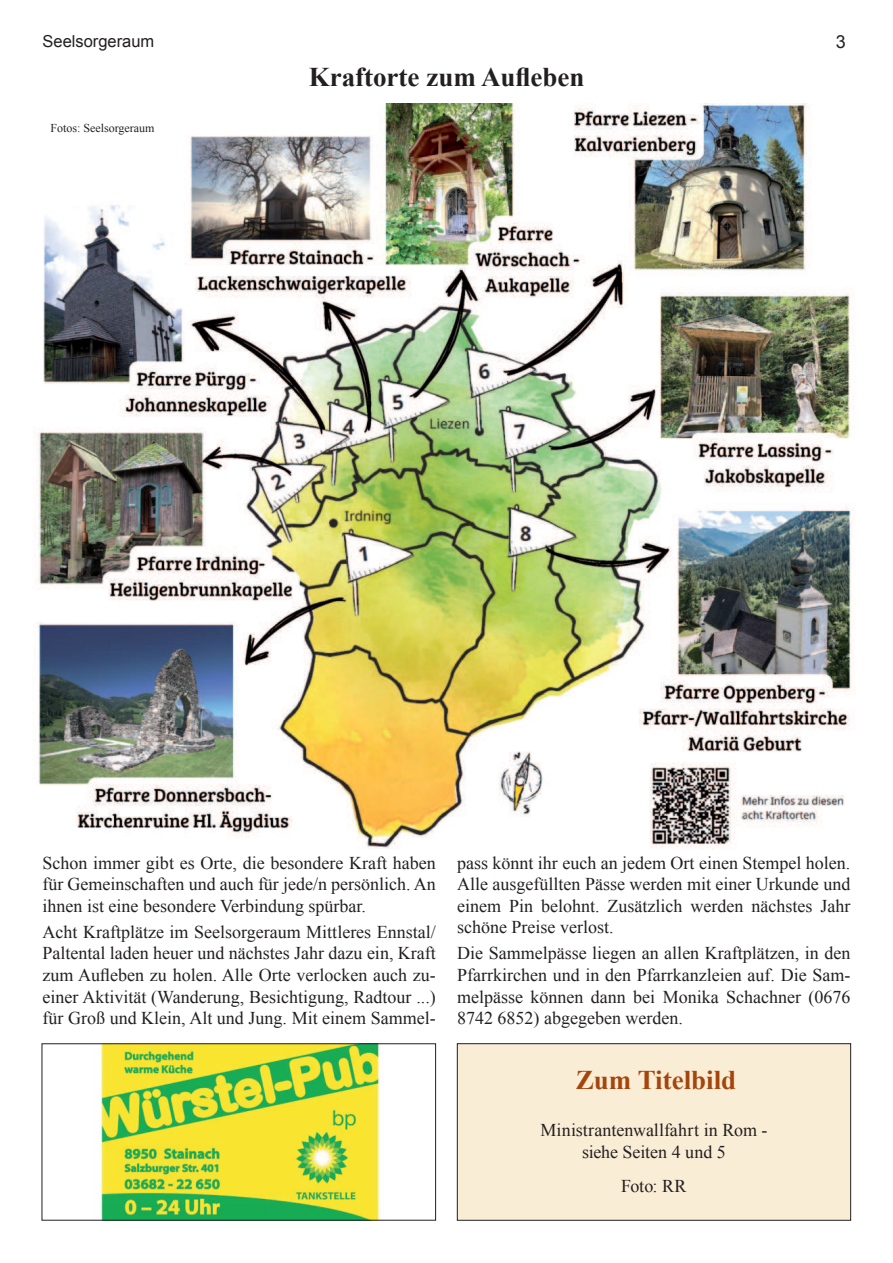
<style>
.page{position:relative;width:893px;height:1263px;background:#fff}
.page>*{position:absolute;margin:0;border:0;box-sizing:border-box;transform-origin:0 0}
.t1{font:700 27px "Times New Roman";color:#231f20}
.t2{font:700 27px "Times New Roman";color:#a4450c}
.t3{font:18px/21.6px "Times New Roman";color:#231f20;text-align:justify}
.t4{font:18px "Arial";color:#231f20}
.t5{font:16.5px "Arial";color:#231f20}
.t6{font:12px "Times New Roman";color:#231f20}
</style>
<div class="page">
<img style="left:36px;top:103px;width:819px;height:746px">
<div style="left:457px;top:1044px;width:394px;height:176px;background:#faedd5"></div>
<div style="left:457px;top:1043px;width:394px;height:177px;border:1px solid #231f20"></div>
<img style="left:101px;top:1045px;width:279px;height:173px">
<div style="left:42px;top:1043px;width:394px;height:177px;border:1px solid #231f20"></div>
<p class="t5" style="left:43px;top:35px;width:113px">Seelsorgeraum</p>
<p class="t4" style="left:836px;top:35px;width:12px">3</p>
<p class="t6" style="left:50px;top:123px;width:106px">Fotos: Seelsorgeraum</p>
<h1 class="t1" style="left:309px;top:59px;width:277px">Kraftorte zum Au昀氀eben</h1>
<p class="t3" style="left:43px;top:853px;width:395px">Schon immer gibt es Orte, die besondere Kraft haben für Gemeinschaften und auch für jede/n persönlich. An ihnen ist eine besondere Verbindung spürbar.</p>
<p class="t3" style="left:43px;top:922px;width:395px">Acht Kraftplätze im Seelsorgeraum Mittleres Ennstal/ Paltental laden heuer und nächstes Jahr dazu ein, Kraft zum Au昀氀eben zu holen. Alle Orte verlocken auch zu&shy;einer Aktivität (Wanderung, Besichtigung, Radtour ...) für Groß und Klein, Alt und Jung. Mit einem Sammel-</p>
<p class="t3" style="left:457px;top:853px;width:395px">pass könnt ihr euch an jedem Ort einen Stempel holen.<br>Alle ausgefüllten Pässe werden mit einer Urkunde und einem Pin belohnt. Zusätzlich werden nächstes Jahr schöne Preise verlost.</p>
<p class="t3" style="left:457px;top:944px;width:395px">Die Sammelpässe liegen an allen Kraftplätzen, in den Pfarrkirchen und in den Pfarrkanzleien auf. Die Sam&shy;melpässe können dann bei Monika Schachner (0676<br>8742 6852) abgegeben werden.</p>
<h1 class="t2" style="left:576px;top:1064px;width:162px">Zum Titelbild</h1>
<p class="t3" style="left:540px;top:1121px;width:229px;text-align:center">Ministrantenwallfahrt in Rom - siehe Seiten 4 und 5</p>
<p class="t3" style="left:621px;top:1177px;width:67px">Foto: RR</p>
</div>
